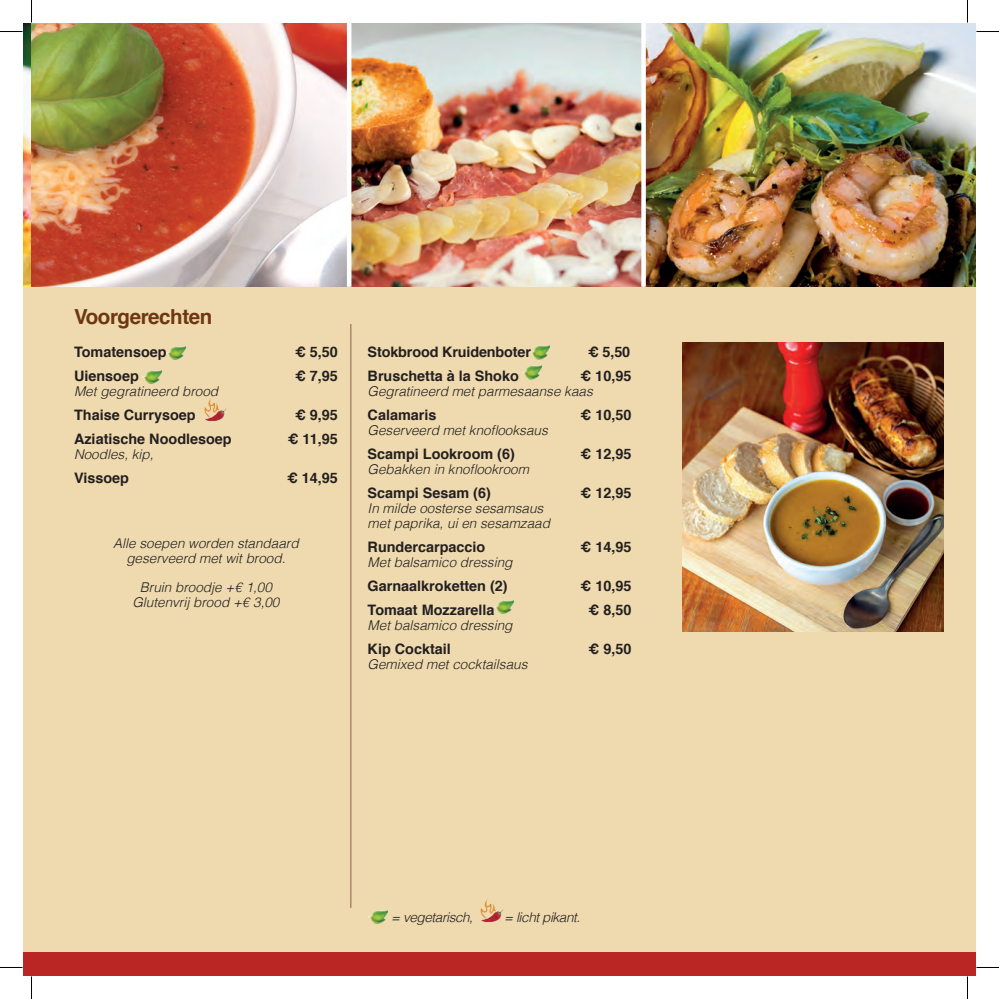
<style>
.page{position:relative;width:999px;height:999px;background:#fff}
.page>*{position:absolute;margin:0;border:0;box-sizing:border-box;transform-origin:0 0}
.t1{font:700 20.7px "Helvetica";letter-spacing:-.02em;color:#6e3613}
.t2{font:700 14.4px "Helvetica";color:#231f20}
.t3{font:italic 300 13.5px/15px "Helvetica";color:#231f20;text-align:center}
.t4{font:italic 300 13.5px "Helvetica";letter-spacing:-.03em;color:#231f20}
</style>
<div class="page">
<div style="left:32px;top:23px;width:943px;height:952px;background:#eedaae"></div>
<div style="left:23px;top:287px;width:9px;height:688px;background:#eedaae"></div>
<img style="left:23px;top:23px;width:618px;height:264px">
<div style="left:23px;top:952px;width:952px;height:23px;background:#b92624"></div>
<img style="left:645px;top:23px;width:330px;height:264px">
<img style="left:167px;top:346px;width:19px;height:14px">
<img style="left:143px;top:370px;width:19px;height:14px">
<img style="left:204px;top:398px;width:22px;height:23px">
<img style="left:531px;top:345px;width:19px;height:15px">
<img style="left:522px;top:366px;width:19px;height:14px">
<img style="left:494px;top:600px;width:19px;height:14px">
<hr style="left:347px;top:23px;width:4px;height:264px;background:#fff">
<svg style="left:641px;top:23px;width:4px;height:264px"></svg>
<img style="left:368px;top:910px;width:19px;height:14px">
<img style="left:480px;top:900px;width:23px;height:22px">
<hr style="left:350px;top:324px;width:1px;height:583px;background:#8a5e48">
<img style="left:682px;top:342px;width:261px;height:289px">
<svg style="left:0;top:31px;width:22px;height:1px"></svg>
<svg style="left:976px;top:31px;width:22px;height:1px"></svg>
<svg style="left:0;top:967px;width:22px;height:1px"></svg>
<svg style="left:976px;top:967px;width:22px;height:1px"></svg>
<svg style="left:31px;top:0;width:1px;height:22px"></svg>
<svg style="left:31px;top:976px;width:1px;height:22px"></svg>
<svg style="left:967px;top:0;width:1px;height:22px"></svg>
<svg style="left:967px;top:976px;width:1px;height:22px"></svg>
<h1 class="t1" style="left:74px;top:300px;width:140px">Voorgerechten</h1>
<p class="t2" style="left:74px;top:340px;width:94px">Tomatensoep</p>
<p class="t2" style="left:295px;top:340px;width:44px">€ 5,50</p>
<p class="t2" style="left:74px;top:364px;width:66px">Uiensoep</p>
<p class="t2" style="left:295px;top:364px;width:44px">€ 7,95</p>
<p class="t3" style="left:74px;top:383px;width:146px">Met gegratineerd brood</p>
<p class="t2" style="left:74px;top:403px;width:123px">Thaise Currysoep</p>
<p class="t2" style="left:295px;top:403px;width:44px">€ 9,95</p>
<p class="t2" style="left:74px;top:427px;width:159px">Aziatische Noodlesoep</p>
<p class="t2" style="left:288px;top:427px;width:51px">€ 11,95</p>
<p class="t3" style="left:74px;top:446px;width:81px">Noodles, kip,</p>
<p class="t2" style="left:74px;top:466px;width:56px">Vissoep</p>
<p class="t2" style="left:287px;top:466px;width:52px">€ 14,95</p>
<p class="t3" style="left:113px;top:534px;width:187px">Alle soepen worden standaard geserveerd met wit brood.</p>
<p class="t3" style="left:132px;top:579px;width:148px">Bruin broodje +€ 1,00<br>Glutenvrij brood +€ 3,00</p>
<p class="t2" style="left:367px;top:340px;width:165px">Stokbrood Kruidenboter</p>
<p class="t2" style="left:588px;top:340px;width:44px">€ 5,50</p>
<p class="t2" style="left:367px;top:364px;width:153px">Bruschetta à la Shoko</p>
<p class="t2" style="left:580px;top:364px;width:52px">€ 10,95</p>
<p class="t3" style="left:367px;top:382px;width:227px">Gegratineerd met parmesaanse kaas</p>
<p class="t2" style="left:367px;top:403px;width:70px">Calamaris</p>
<p class="t2" style="left:580px;top:403px;width:52px">€ 10,50</p>
<p class="t3" style="left:367px;top:421px;width:182px">Geserveerd met knoflooksaus</p>
<p class="t2" style="left:367px;top:442px;width:149px">Scampi Lookroom (6)</p>
<p class="t2" style="left:580px;top:442px;width:52px">€ 12,95</p>
<p class="t3" style="left:367px;top:460px;width:163px">Gebakken in knoflookroom</p>
<p class="t2" style="left:367px;top:481px;width:125px">Scampi Sesam (6)</p>
<p class="t2" style="left:580px;top:481px;width:52px">€ 12,95</p>
<p class="t3" style="left:367px;top:499px;width:184px;text-align:left">In milde oosterse sesamsaus met paprika, ui en sesamzaad</p>
<p class="t2" style="left:367px;top:535px;width:119px">Rundercarpaccio</p>
<p class="t2" style="left:580px;top:535px;width:52px">€ 14,95</p>
<p class="t3" style="left:367px;top:553px;width:146px">Met balsamico dressing</p>
<p class="t2" style="left:367px;top:574px;width:142px">Garnaalkroketten (2)</p>
<p class="t2" style="left:580px;top:574px;width:52px">€ 10,95</p>
<p class="t2" style="left:367px;top:598px;width:128px">Tomaat Mozzarella</p>
<p class="t2" style="left:588px;top:598px;width:44px">€ 8,50</p>
<p class="t3" style="left:367px;top:616px;width:146px">Met balsamico dressing</p>
<p class="t2" style="left:367px;top:637px;width:85px">Kip Cocktail</p>
<p class="t2" style="left:588px;top:637px;width:44px">€ 9,50</p>
<p class="t3" style="left:367px;top:655px;width:161px">Gemixed met cocktailsaus</p>
<p class="t4" style="left:391px;top:905px;width:83px">= vegetarisch,</p>
<p class="t4" style="left:504px;top:905px;width:78px">= licht pikant.</p>
</div>
